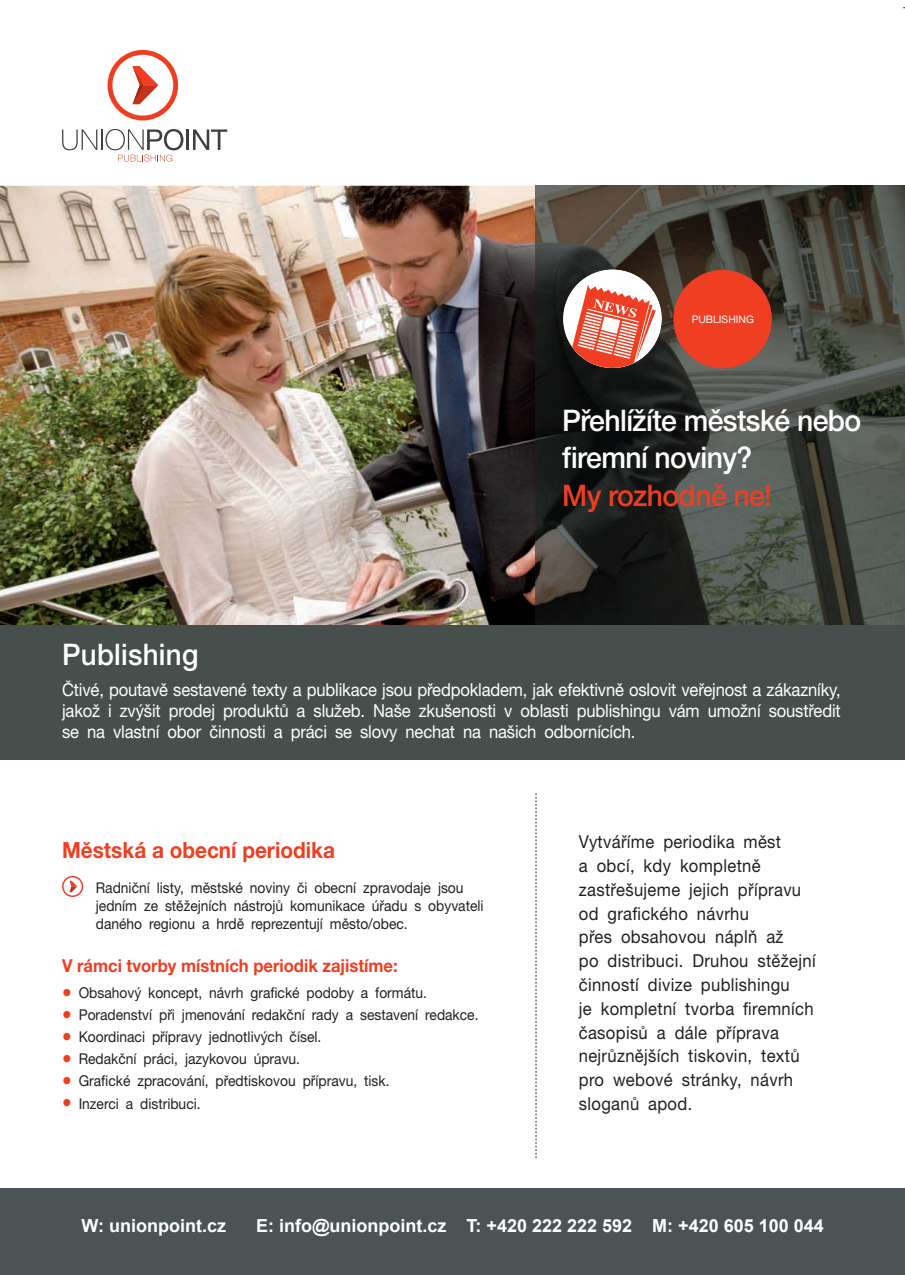
<style>
.page{position:relative;width:905px;height:1275px;background:#fff}
.page>*{position:absolute;margin:0;border:0;box-sizing:border-box;transform-origin:0 0}
.t1{font:500 29.7px/37.2px "Helvetica Neue CE";letter-spacing:-.02em;color:#fff;scale:.95 1}
.t2{font:500 29.7px "Helvetica Neue CE";letter-spacing:-.02em;color:#ef3e22;scale:.95 1}
.t3{font:500 29.7px "Helvetica Neue CE";letter-spacing:.01em;color:#fff;scale:.93 1}
.t4{font:700 22.35px "Helvetica Neue CE";color:#ef3e22;scale:.93 1}
.t5{font:18.3px "Helvetica Neue CE";letter-spacing:.04em;color:#fff;scale:.95 1}
.t6{font:700 18px "Arial";color:#fff}
.t7{font:17.85px/23.9px "Helvetica Neue CE";letter-spacing:.02em;color:#231f20;scale:.93 1}
.t8{font:17.85px/20.9px "Helvetica Neue CE";letter-spacing:-.01em;color:#fff;text-align:justify;scale:.93 1}
.t9{font:700 17.85px "Helvetica Neue CE";color:#ef3e22;scale:.93 1}
.t10{font:14.85px/17.9px "Helvetica Neue CE";color:#231f20;scale:.93 1}
.t11{font:10.35px "Helvetica Neue CE";color:#fff}
.s1{font-size:20.85px;color:#ef3e22}
.s2{font-weight:700}
</style>
<div class="page">
<img style="left:0;top:186px;width:536px;height:439px">
<img style="left:536px;top:186px;width:369px;height:439px">
<div style="left:0;top:625px;width:905px;height:134px;background:#474f4d"></div>
<svg style="left:108px;top:50px;width:70px;height:70px"></svg>
<svg style="left:62px;top:129px;width:35px;height:21px"></svg>
<hr style="left:101px;top:129px;width:2px;height:21px;background:#3e3e3f">
<hr style="left:186px;top:129px;width:3px;height:21px;background:#3e3e3f">
<svg style="left:193px;top:129px;width:34px;height:21px"></svg>
<svg style="left:105px;top:129px;width:78px;height:33px"></svg>
<svg style="left:62px;top:876px;width:21px;height:21px"></svg>
<div style="left:673px;top:270px;width:99px;height:98px;background:#ef3e22;border-radius:50%"></div>
<svg style="left:536px;top:793px;width:1px;height:365px"></svg>
<svg style="left:563px;top:270px;width:99px;height:98px"></svg>
<div style="left:0;top:1188px;width:905px;height:87px;background:#4b5355"></div>
<p class="t11" style="left:692px;top:316px;width:64px">PUBLISHING</p>
<h1 class="t1" style="left:562px;top:405px;width:316px">Přehlížíte městské nebo firemní noviny?</h1>
<h1 class="t2" style="left:562px;top:484px;width:223px">My rozhodně ne!</h1>
<h1 class="t3" style="left:62px;top:643px;width:148px">Publishing</h1>
<p class="t8" style="left:62px;top:681px;width:839px">Čtivé, poutavě sestavené texty a publikace jsou předpokladem, jak efektivně oslovit veřejnost a zákazníky, jakož i zvýšit prodej produktů a služeb. Naše zkušenosti v oblasti publishingu vám umožní soustředit se na vlastní obor činnosti a práci se slovy nechat na našich odbornících.</p>
<h2 class="t4" style="left:62px;top:842px;width:295px">Městská a obecní periodika</h2>
<p class="t10" style="left:96px;top:880px;width:418px">Radniční listy, městské noviny či obecní zpravodaje jsou jedním ze stěžejních nástrojů komunikace úřadu s obyvateli daného regionu a hrdě reprezentují město/obec.</p>
<p class="t9" style="left:62px;top:959px;width:362px">V rámci tvorby místních periodik zajistíme:</p>
<p class="t10" style="left:62px;top:985px;width:394px"><span class="s1">•</span> Obsahový koncept, návrh grafické podoby a formátu.</p>
<p class="t10" style="left:62px;top:1007px;width:449px"><span class="s1">•</span> Poradenství při jmenování redakční rady a sestavení redakce.</p>
<p class="t10" style="left:62px;top:1029px;width:280px"><span class="s1">•</span> Koordinaci přípravy jednotlivých čísel.</p>
<p class="t10" style="left:62px;top:1052px;width:257px"><span class="s1">•</span> Redakční práci, jazykovou úpravu.</p>
<p class="t10" style="left:62px;top:1074px;width:354px"><span class="s1">•</span> Grafické zpracování, předtiskovou přípravu, tisk.</p>
<p class="t10" style="left:62px;top:1096px;width:150px"><span class="s1">•</span> Inzerci a distribuci.</p>
<p class="t7" style="left:579px;top:832px;width:256px">Vytváříme periodika měst<br>a obcí, kdy kompletně zastřešujeme jejich přípravu od grafického návrhu<br>přes obsahovou náplň až<br>po distribuci. Druhou stěžejní činností divize publishingu<br>je kompletní tvorba firemních časopisů a dále příprava nejrůznějších tiskovin, textů pro webové stránky, návrh sloganů apod.</p>
<p class="t5" style="left:62px;top:1213px;width:821px"><span class="s2">Více informací</span> získáte na www.unionpoint.cz nebo na telefonním čísle +420 222 222 593.</p>
<p class="t6" style="left:81px;top:1215px;width:146px">W: unionpoint.cz</p>
<p class="t6" style="left:256px;top:1215px;width:569px">E: info@unionpoint.cz T: +420 222 222 592 M: +420 605 100 044</p>
</div>
